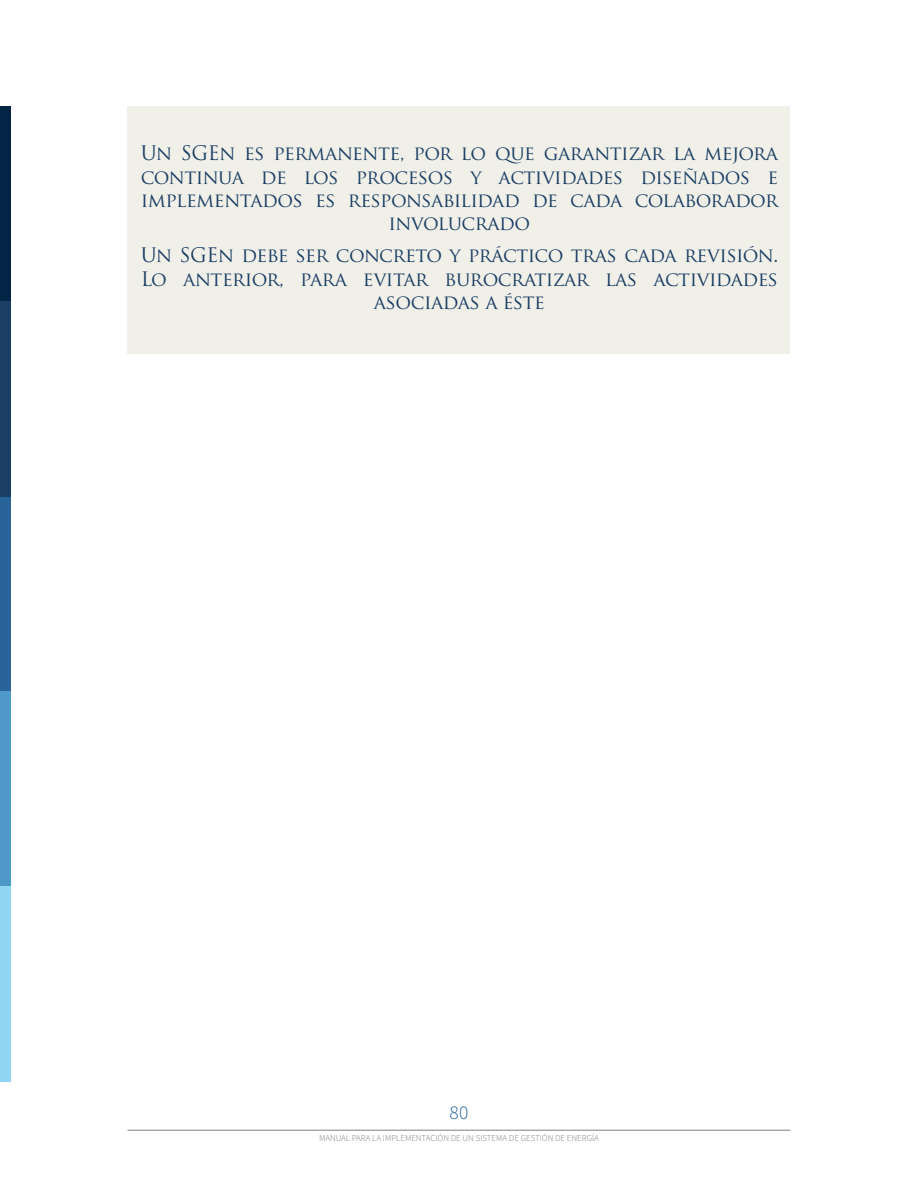
<style>
.page{position:relative;width:918px;height:1188px;background:#fff}
.page>*{position:absolute;margin:0;border:0;box-sizing:border-box;transform-origin:0 0}
.t1{font:19.5px/23.4px "Trajan Pro";letter-spacing:-.025em;color:#1b3e64;text-align:center}
.t2{font:300 19.5px "Source Sans Pro";color:#286499}
.t3{font:300 9px "Source Sans Pro";letter-spacing:-.005em;color:#808083}
</style>
<div class="page">
<hr style="left:128px;top:1130px;width:662px;height:1px;background:#808083">
<div style="left:0;top:106px;width:10px;height:195px;background:#032545"></div>
<div style="left:0;top:496px;width:10px;height:196px;background:#286499"></div>
<div style="left:0;top:301px;width:10px;height:195px;background:#1b3e64"></div>
<div style="left:0;top:692px;width:10px;height:195px;background:#4e99c8"></div>
<div style="left:0;top:887px;width:10px;height:195px;background:#92d6f3"></div>
<div style="left:128px;top:106px;width:662px;height:248px;background:#f0f0e9"></div>
<p class="t1" style="left:141px;top:141px;width:639px">Un SGEn es permanente, por lo que garantizar la mejora continua de los procesos y actividades diseñados e implementados es responsabilidad de cada colaborador involucrado</p>
<p class="t1" style="left:141px;top:243px;width:639px">Un SGEn debe ser concreto y práctico tras cada revisión.<br>Lo anterior, para evitar burocratizar las actividades asociadas a éste</p>
<p class="t2" style="left:450px;top:1100px;width:20px">80</p>
<p class="t3" style="left:319px;top:1133px;width:281px">MANUAL PARA LA IMPLEMENTACIÓN DE UN SISTEMA DE GESTIÓN DE ENERGÍA</p>
</div>
